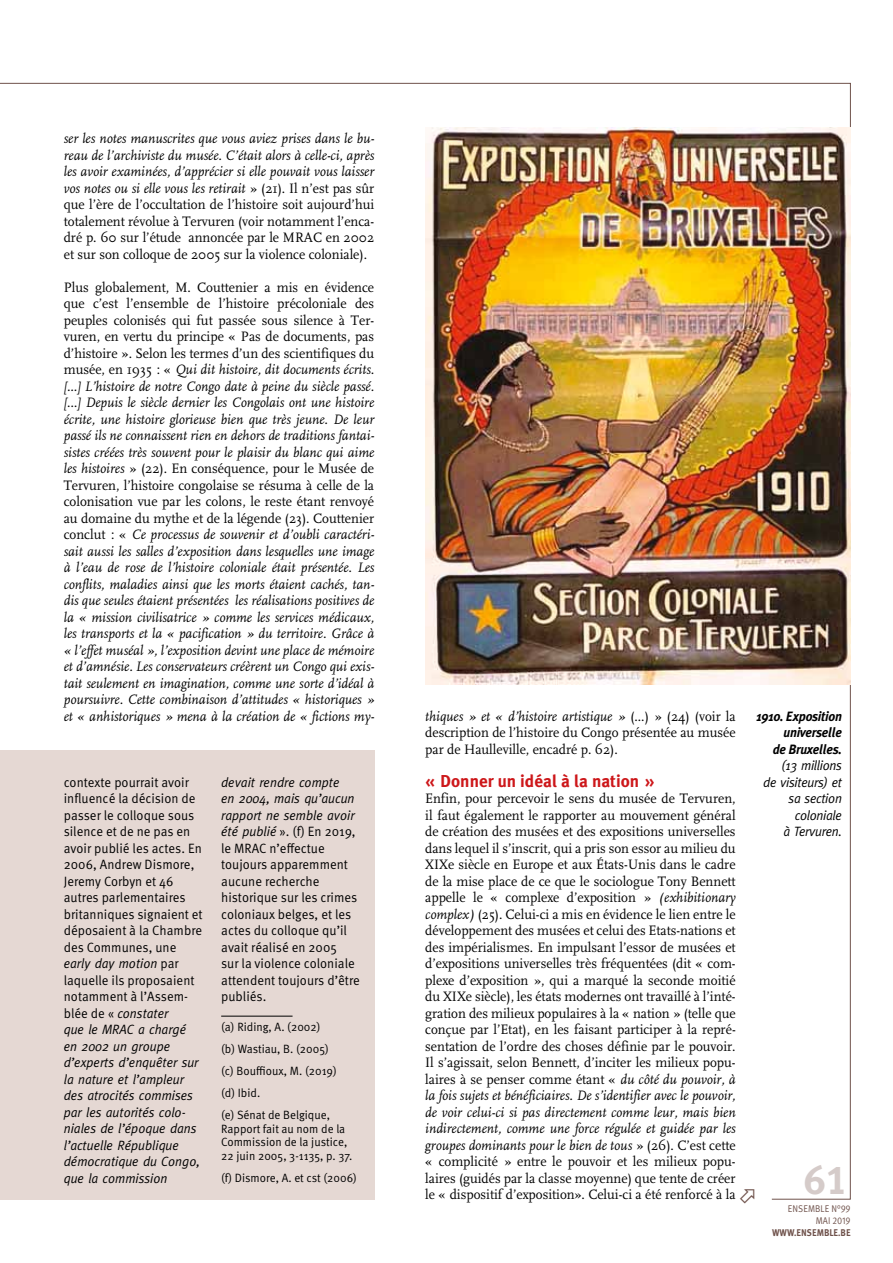
<style>
.page{position:relative;width:893px;height:1263px;background:#fff}
.page>*{position:absolute;margin:0;border:0;box-sizing:border-box;transform-origin:0 0}
.t1{font:40.5px "Meta Plus Bold Caps";color:#d5cbc9}
.t2{font:700 17.25px "Meta Plus";color:#cd171a}
.t3{font:14.25px/16.5px "FF Scala";color:#000;text-align:justify;scale:.95 1}
.t4{font:italic 14.25px/16.5px "FF Scala";color:#000;text-align:justify;scale:.95 1}
.t5{font:13.5px/16.5px "Meta Pro";color:#000;scale:.95 1}
.t6{font:italic 13.5px/16.5px "Meta";color:#000;scale:.95 1}
.t7{font:italic 13.5px/16.5px "Meta";letter-spacing:-.02em;color:#000;text-align:right;scale:.95 1}
.t8{font:italic 700 13.5px/16.5px "Meta Plus";letter-spacing:-.02em;color:#000;text-align:right;scale:.95 1}
.t9{font:12px/22px "Meta Pro";color:#000;scale:.95 1}
.t10{font:9.75px/12px "Meta Pro";letter-spacing:.01em;color:#6f524b;text-align:right;scale:.9 1}
.t11{font:700 9.75px "Meta Plus";color:#6f524b;scale:.9 1}
.s1{font-style:italic}
.s2{font-style:normal}
.s3{font-family:"Meta Pro";font-style:normal}
.s4{font-family:"Meta";font-style:italic}
</style>
<div class="page">
<div style="left:0;top:750px;width:374px;height:449px;background:#e5d8d3"></div>
<img style="left:425px;top:128px;width:425px;height:557px">
<hr style="left:221px;top:1016px;width:72px;height:1px;background:#000">
<p class="t3" style="left:64px;top:130px;width:328px"><span class="s1">ser les notes manuscrites que vous aviez prises dans le bu&shy;reau de l’archiviste du musée. C’était alors à celle-ci, après les avoir examinées, d’apprécier si elle pouvait vous laisser vos notes ou si elle vous les retirait</span> » (21). Il n’est pas sûr que l’ère de l’occultation de l’histoire soit aujourd’hui totalement révolue à Tervuren (voir notamment l’enca&shy;dré p. 60 sur l’étude annoncée par le MRAC en 2002 et sur son colloque de 2005 sur la violence coloniale).</p>
<p class="t4" style="left:64px;top:279px;width:328px"><span class="s2">Plus globalement, M. Couttenier a mis en évidence que c’est l’ensemble de l’histoire précoloniale des peuples colonisés qui fut passée sous silence à Ter&shy;vuren, en vertu du principe « Pas de documents, pas d’histoire ». Selon les termes d’un des scientifiques du musée, en 1935 : «</span> Qui dit histoire, dit documents écrits. [...] L’histoire de notre Congo date à peine du siècle passé. […] Depuis le siècle dernier les Congolais ont une histoire écrite, une histoire glorieuse bien que très jeune. De leur passé ils ne connaissent rien en dehors de traditions fantai&shy;sistes créées très souvent pour le plaisir du blanc qui aime les histoires <span class="s2">» (22). En conséquence, pour le Musée de Tervuren, l’histoire congolaise se résuma à celle de la colonisation vue par les colons, le reste étant renvoyé au domaine du mythe et de la légende (23). Couttenier conclut : «</span> Ce processus de souvenir et d’oubli caractéri&shy;sait aussi les salles d’exposition dans lesquelles une image à l’eau de rose de l’histoire coloniale était présentée. Les conflits, maladies ainsi que les morts étaient cachés, tan&shy;dis que seules étaient présentées les réalisations positives de la « mission civilisatrice » comme les services médicaux, les transports et la « pacification » du territoire. Grâce à « l’effet muséal », l’exposition devint une place de mémoire et d’amnésie. Les conservateurs créèrent un Congo qui exis&shy;tait seulement en imagination, comme une sorte d’idéal à poursuivre. Cette combinaison d’attitudes « historiques » et « anhistoriques » mena à la création de « fictions my-</p>
<p class="t5" style="left:64px;top:774px;width:148px">contexte pourrait avoir influencé la décision de passer le colloque sous silence et de ne pas en avoir publié les actes. En<br>2006, Andrew Dismore,<br>Jeremy Corbyn et 46 autres parlementaires britanniques signaient et déposaient à la Chambre des Communes, une</p>
<p class="t6" style="left:64px;top:955px;width:122px">early day motion <span class="s3">par</span></p>
<p class="t5" style="left:64px;top:972px;width:139px">laquelle ils proposaient notamment à l’Assem-</p>
<p class="t6" style="left:64px;top:1004px;width:145px"><span class="s3">blée de «</span> constater<br>que le MRAC a chargé en 2002 un groupe d’experts d’enquêter sur la nature et l’ampleur des atrocités commises par les autorités colo&shy;niales de l’époque dans l’actuelle République démocratique du Congo, que la commission</p>
<p class="t6" style="left:221px;top:773px;width:142px">devait rendre compte en 2004, mais qu’aucun rapport ne semble avoir</p>
<p class="t5" style="left:221px;top:824px;width:147px"><span class="s4">été publié</span> ». (f) En 2019, le MRAC n’effectue toujours apparemment aucune recherche historique sur les crimes coloniaux belges, et les actes du colloque qu’il avait réalisé en 2005<br>sur la violence coloniale attendent toujours d’être publiés.</p>
<p class="t9" style="left:221px;top:1016px;width:123px">(a) Riding, A. (2002) (b) Wastiau, B . (2005) (c) Bouffioux, M. (2019) (d) I bid.<br>(e) Sénat de Belgique,</p>
<p class="t9" style="left:221px;top:1122px;width:140px;line-height:13.5px">Rapport fait au nom de la<br>Commission de la justice,<br>22 juin 2005, 3-1135, p. 37.</p>
<p class="t9" style="left:221px;top:1167px;width:144px">(f) Dismore, A. et cst (2006)</p>
<p class="t3" style="left:425px;top:708px;width:328px"><span class="s1">thiques » et « d’histoire artistique »</span> (...) » (24) (voir la description de l’histoire du Congo présentée au musée par de Haulleville, encadré p. 62).</p>
<p class="t2" style="left:425px;top:771px;width:230px">« Donner un idéal à la nation »</p>
<p class="t3" style="left:425px;top:790px;width:328px">Enfin, pour percevoir le sens du musée de Tervuren, il faut également le rapporter au mouvement général de création des musées et des expositions universelles dans lequel il s’inscrit, qui a pris son essor au milieu du XIXe siècle en Europe et aux États-Unis dans le cadre de la mise place de ce que le sociologue Tony Bennett appelle le « complexe d’exposition » <span class="s1">(exhibitionary complex)</span> (25). Celui-ci a mis en évidence le lien entre le développement des musées et celui des Etats-nations et des impérialismes. En impulsant l’essor de musées et d’expositions universelles très fréquentées (dit « com&shy;plexe d’exposition », qui a marqué la seconde moitié du XIXe siècle), les états modernes ont travaillé à l’inté&shy;gration des milieux populaires à la « nation » (telle que conçue par l’Etat), en les faisant participer à la repré&shy;sentation de l’ordre des choses définie par le pouvoir.<br>Il s’agissait, selon Bennett, d’inciter les milieux popu&shy;laires à se penser comme étant « <span class="s1">du côté du pouvoir, à la fois sujets et bénéficiaires. De s’identifier avec le pouvoir, de voir celui-ci si pas directement comme leur, mais bien indirectement, comme une force régulée et guidée par les groupes dominants pour le bien de tous</span> » (26). C’est cette « complicité » entre le pouvoir et les milieux popu&shy;laires (guidés par la classe moyenne) que tente de créer le « dispositif d’exposition». Celui-ci a été renforcé à la</p>
<p class="t8" style="left:756px;top:708px;width:91px">1910. Exposition universelle<br>de Bruxelles.</p>
<p class="t7" style="left:763px;top:757px;width:84px">(13 millions<br>de visiteurs) et sa section coloniale<br>à Tervuren.</p>
<h1 class="t1" style="left:804px;top:1156px;width:45px">61</h1>
<p class="t10" style="left:788px;top:1203px;width:71px">ensemble n°99 mai 2019</p>
<p class="t11" style="left:772px;top:1227px;width:89px">www.ensemble.be</p>
</div>
